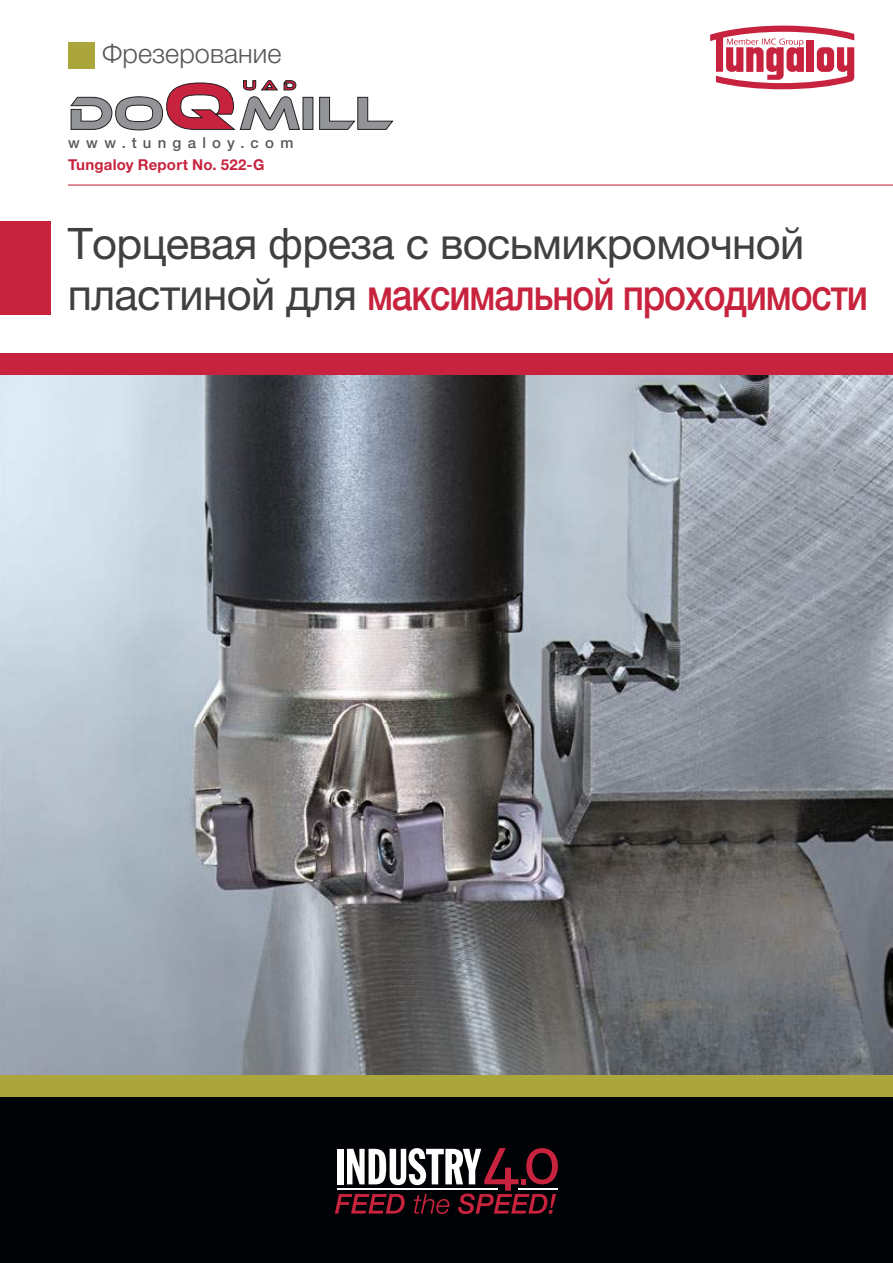
<style>
.page{position:relative;width:893px;height:1263px;background:#fff}
.page>*{position:absolute;margin:0;border:0;box-sizing:border-box;transform-origin:0 0}
.t1{font:43.5px/51.2px "Helvetica Neue LTW1 G";letter-spacing:-.015em;color:#404041}
.t2{font:300 27px "Helvetica Neue LTW1 G";letter-spacing:.005em;color:#57585b}
.t3{font:700 15px "Helvetica Neue LTW1 G";letter-spacing:.015em;color:#c8233e}
.t4{font:500 15px "Helvetica Neue LTW1 G";letter-spacing:.415em;color:#57585b}
.s1{font-weight:500;color:#c8233e}
</style>
<div class="page">
<img style="left:0;top:374px;width:893px;height:702px">
<div style="left:68px;top:43px;width:27px;height:26px;background:#aba63c"></div>
<div style="left:0;top:221px;width:51px;height:94px;background:#c8233e"></div>
<hr style="left:68px;top:185px;width:825px;height:1px;background:#c8233e">
<div style="left:303px;top:97px;width:10px;height:32px;background:#929497"></div>
<div style="left:303px;top:97px;width:10px;height:33px;border:1px solid #221f1f"></div>
<svg style="left:319px;top:97px;width:75px;height:33px"></svg>
<svg style="left:70px;top:80px;width:230px;height:51px"></svg>
<div style="left:0;top:1097px;width:893px;height:166px;background:#010205"></div>
<div style="left:0;top:1076px;width:893px;height:21px;background:#aba63c"></div>
<svg style="left:335px;top:1148px;width:223px;height:66px"></svg>
<hr style="left:337px;top:1188px;width:160px;height:2px;background:#fff">
<hr style="left:518px;top:1188px;width:40px;height:2px;background:#fff">
<svg style="left:710px;top:26px;width:144px;height:63px"></svg>
<div style="left:0;top:353px;width:893px;height:21px;background:#c8233e"></div>
<p class="t2" style="left:102px;top:37px;width:181px">Фрезерование</p>
<p class="t4" style="left:68px;top:137px;width:227px">www.tungaloy.com</p>
<p class="t3" style="left:68px;top:160px;width:198px">Tungaloy Report No. 522-G</p>
<p class="t1" style="left:68px;top:217px;width:802px">Торцевая фреза с восьмикромочной пластиной для <span class="s1">максимальной проходимости</span></p>
</div>
